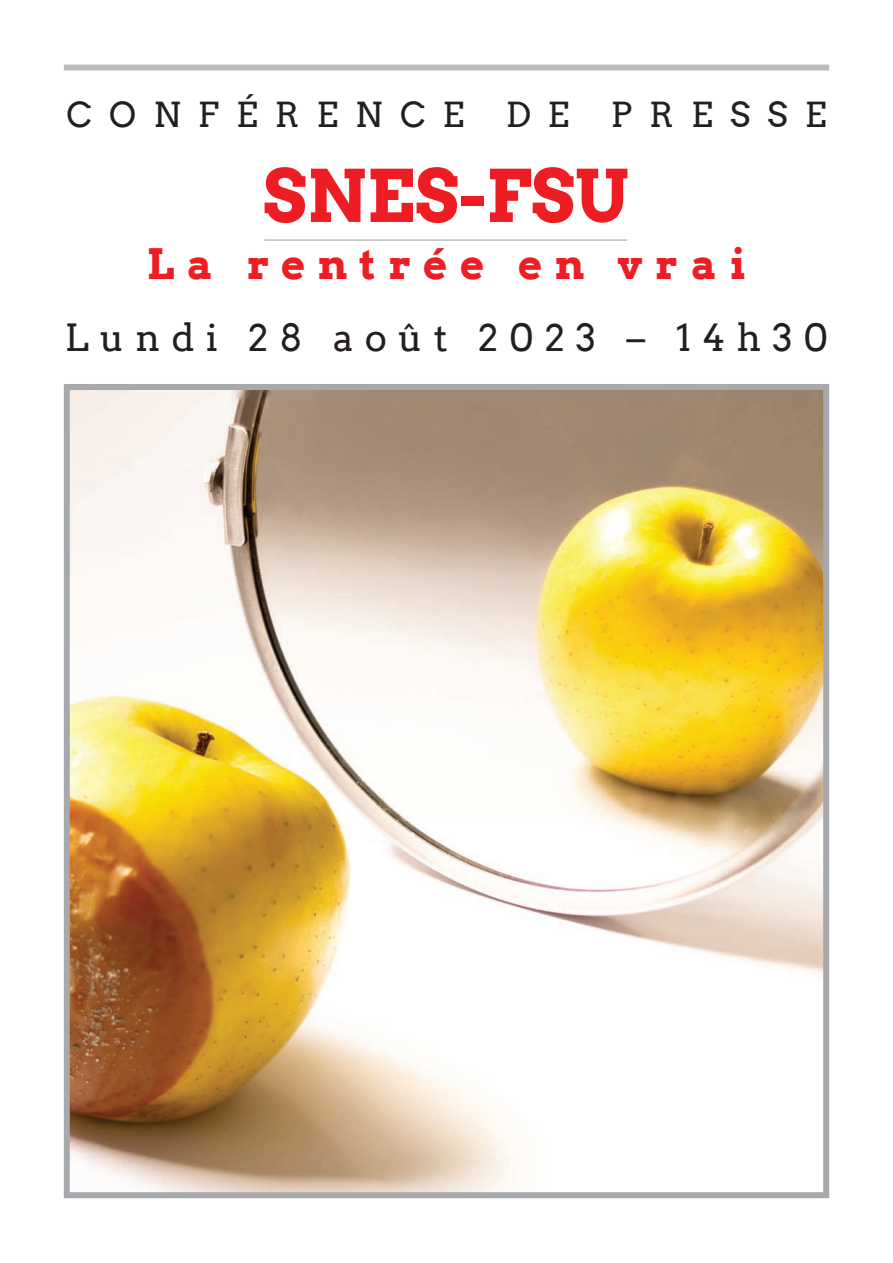
<style>
.page{position:relative;width:893px;height:1263px;background:#fff}
.page>*{position:absolute;margin:0;border:0;box-sizing:border-box;transform-origin:0 0}
.t1{font:700 72px "Arvo";color:#ee1d23}
.t2{font:700 42px "Arvo";letter-spacing:.305em;color:#ee1d23}
.t3{font:37.5px "Arvo";letter-spacing:.295em;color:#231f20}
.t4{font:34.5px "Arvo";letter-spacing:.495em;color:#231f20}
</style>
<div class="page">
<img style="left:71px;top:391px;width:751px;height:800px">
<div style="left:64px;top:384px;width:765px;height:814px;border:6px solid #a8a9ad"></div>
<hr style="left:264px;top:239px;width:363px;height:2px;background:#bcbdc0">
<div style="left:64px;top:65px;width:765px;height:6px;background:#bcbdc0"></div>
<p class="t4" style="left:67px;top:94px;width:761px">CONFÉRENCE DE PRESSE</p>
<h1 class="t1" style="left:263px;top:155px;width:368px">SNES-FSU</h1>
<p class="t2" style="left:147px;top:240px;width:601px">La rentrée en vrai</p>
<p class="t3" style="left:65px;top:317px;width:765px">Lundi 28 août 2023 – 14h30</p>
</div>
